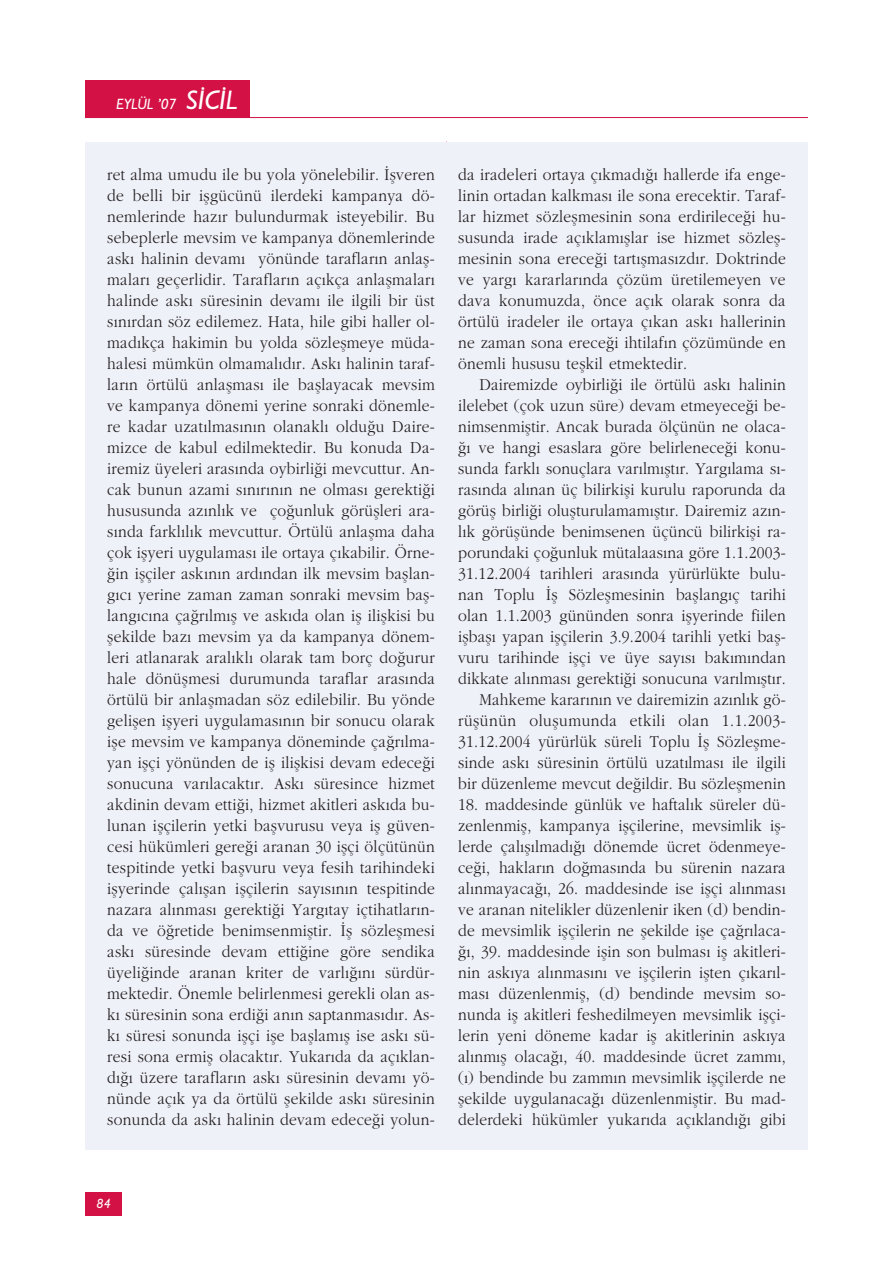
<style>
.page{position:relative;width:893px;height:1263px;background:#fff}
.page>*{position:absolute;margin:0;border:0;box-sizing:border-box;transform-origin:0 0}
.t1{font:17.25px/21px "Garamond Turk";letter-spacing:.015em;color:#231f20;text-align:justify;scale:.9 1}
.t2{font:italic 500 15px "Gill Sans";color:#fff}
.t3{font:italic 500 13.5px "Gill Sans";color:#fff}
.s1{font-size:27px}
</style>
<div class="page">
<div style="left:85px;top:1192px;width:37px;height:23px;background:#d31145"></div>
<div style="left:85px;top:81px;width:164px;height:37px;background:#d31145"></div>
<hr style="left:85px;top:117px;width:723px;height:1px;background:#d31145">
<div style="left:85px;top:142px;width:723px;height:1007px;background:#eff1f9"></div>
<p class="t2" style="left:116px;top:99px;width:122px">EYLÜL ’07 <span class="s1">S‹C‹L</span></p>
<p class="t1" style="left:107px;top:165px;width:365px">ret alma umudu ile bu yola yönelebilir. ‹flveren de belli bir iflgücünü ilerdeki kampanya dö&shy;nemlerinde haz›r bulundurmak isteyebilir. Bu sebeplerle mevsim ve kampanya dönemlerinde ask› halinin devam› yönünde taraflar›n anlafl&shy;malar› geçerlidir. Taraflar›n aç›kça anlaflmalar› halinde ask› süresinin devam› ile ilgili bir üst s›n›rdan söz edilemez. Hata, hile gibi haller ol&shy;mad›kça hakimin bu yolda sözleflmeye müda&shy;halesi mümkün olmamal›d›r. Ask› halinin taraf&shy;lar›n örtülü anlaflmas› ile bafllayacak mevsim ve kampanya dönemi yerine sonraki dönemle&shy;re kadar uzat›lmas›n›n olanakl› oldu¤u Daire&shy;mizce de kabul edilmektedir. Bu konuda Da&shy;iremiz üyeleri aras›nda oybirli¤i mevcuttur. An&shy;cak bunun azami s›n›r›n›n ne olmas› gerekti¤i hususunda az›nl›k ve ço¤unluk görüflleri ara&shy;s›nda farkl›l›k mevcuttur. Örtülü anlaflma daha çok iflyeri uygulamas› ile ortaya ç›kabilir. Örne-¤in iflçiler ask›n›n ard›ndan ilk mevsim bafllan&shy;g›c› yerine zaman zaman sonraki mevsim bafl&shy;lang›c›na ça¤r›lm›fl ve ask›da olan ifl iliflkisi bu flekilde baz› mevsim ya da kampanya dönem&shy;leri atlanarak aral›kl› olarak tam borç do¤urur hale dönüflmesi durumunda taraflar aras›nda örtülü bir anlaflmadan söz edilebilir. Bu yönde geliflen iflyeri uygulamas›n›n bir sonucu olarak ifle mevsim ve kampanya döneminde ça¤r›lma&shy;yan iflçi yönünden de ifl iliflkisi devam edece¤i sonucuna var›lacakt›r. Ask› süresince hizmet akdinin devam etti¤i, hizmet akitleri ask›da bu&shy;lunan iflçilerin yetki baflvurusu veya ifl güven&shy;cesi hükümleri gere¤i aranan 30 iflçi ölçütünün tespitinde yetki baflvuru veya fesih tarihindeki iflyerinde çal›flan iflçilerin say›s›n›n tespitinde nazara al›nmas› gerekti¤i Yarg›tay içtihatlar›n&shy;da ve ö¤retide benimsenmifltir. ‹fl sözleflmesi ask› süresinde devam etti¤ine göre sendika üyeli¤inde aranan kriter de varl›¤›n› sürdür&shy;mektedir. Önemle belirlenmesi gerekli olan as&shy;k› süresinin sona erdi¤i an›n saptanmas›d›r. As&shy;k› süresi sonunda iflçi ifle bafllam›fl ise ask› sü&shy;resi sona ermifl olacakt›r. Yukar›da da aç›klan&shy;d›¤› üzere taraflar›n ask› süresinin devam› yö&shy;nünde aç›k ya da örtülü flekilde ask› süresinin sonunda da ask› halinin devam edece¤i yolun-</p>
<p class="t1" style="left:458px;top:165px;width:365px">da iradeleri ortaya ç›kmad›¤› hallerde ifa enge&shy;linin ortadan kalkmas› ile sona erecektir. Taraf&shy;lar hizmet sözleflmesinin sona erdirilece¤i hu&shy;susunda irade aç›klam›fllar ise hizmet sözlefl&shy;mesinin sona erece¤i tart›flmas›zd›r. Doktrinde ve yarg› kararlar›nda çözüm üretilemeyen ve dava konumuzda, önce aç›k olarak sonra da örtülü iradeler ile ortaya ç›kan ask› hallerinin ne zaman sona erece¤i ihtilaf›n çözümünde en önemli hususu teflkil etmektedir.</p>
<p class="t1" style="left:458px;top:375px;width:365px;text-align:right">Dairemizde oybirli¤i ile örtülü ask› halinin ilelebet (çok uzun süre) devam etmeyece¤i be&shy;nimsenmifltir. Ancak burada ölçünün ne olaca-¤› ve hangi esaslara göre belirlenece¤i konu&shy;sunda farkl› sonuçlara var›lm›flt›r. Yarg›lama s›- ras›nda al›nan üç bilirkifli kurulu raporunda da görüfl birli¤i oluflturulamam›flt›r. Dairemiz az›n&shy;l›k görüflünde benimsenen üçüncü bilirkifli ra&shy;porundaki ço¤unluk mütalaas›na göre 1.1.2003- 31.12.2004 tarihleri aras›nda yürürlükte bulu&shy;nan Toplu ‹fl Sözleflmesinin bafllang›ç tarihi olan 1.1.2003 gününden sonra iflyerinde fiilen iflbafl› yapan iflçilerin 3.9.2004 tarihli yetki bafl&shy;vuru tarihinde iflçi ve üye say›s› bak›m›ndan dikkate al›nmas› gerekti¤i sonucuna var›lm›flt›r.<br>Mahkeme karar›n›n ve dairemizin az›nl›k gö&shy;rüflünün oluflumunda etkili olan 1.1.2003- 31.12.2004 yürürlük süreli Toplu ‹fl Sözleflme&shy;sinde ask› süresinin örtülü uzat›lmas› ile ilgili bir düzenleme mevcut de¤ildir. Bu sözleflmenin</p>
<p class="t1" style="left:458px;top:795px;width:365px">18. maddesinde günlük ve haftal›k süreler dü&shy;zenlenmifl, kampanya iflçilerine, mevsimlik ifl&shy;lerde çal›fl›lmad›¤› dönemde ücret ödenmeye&shy;ce¤i, haklar›n do¤mas›nda bu sürenin nazara al›nmayaca¤›, 26. maddesinde ise iflçi al›nmas› ve aranan nitelikler düzenlenir iken (d) bendin&shy;de mevsimlik iflçilerin ne flekilde ifle ça¤r›laca-¤›, 39. maddesinde iflin son bulmas› ifl akitleri&shy;nin ask›ya al›nmas›n› ve iflçilerin iflten ç›kar›l&shy;mas› düzenlenmifl, (d) bendinde mevsim so&shy;nunda ifl akitleri feshedilmeyen mevsimlik iflçi&shy;lerin yeni döneme kadar ifl akitlerinin ask›ya al›nm›fl olaca¤›, 40. maddesinde ücret zamm›, (›) bendinde bu zamm›n mevsimlik iflçilerde ne flekilde uygulanaca¤› düzenlenmifltir. Bu mad&shy;delerdeki hükümler yukar›da aç›kland›¤› gibi</p>
<p class="t3" style="left:97px;top:1198px;width:16px">84</p>
</div>
